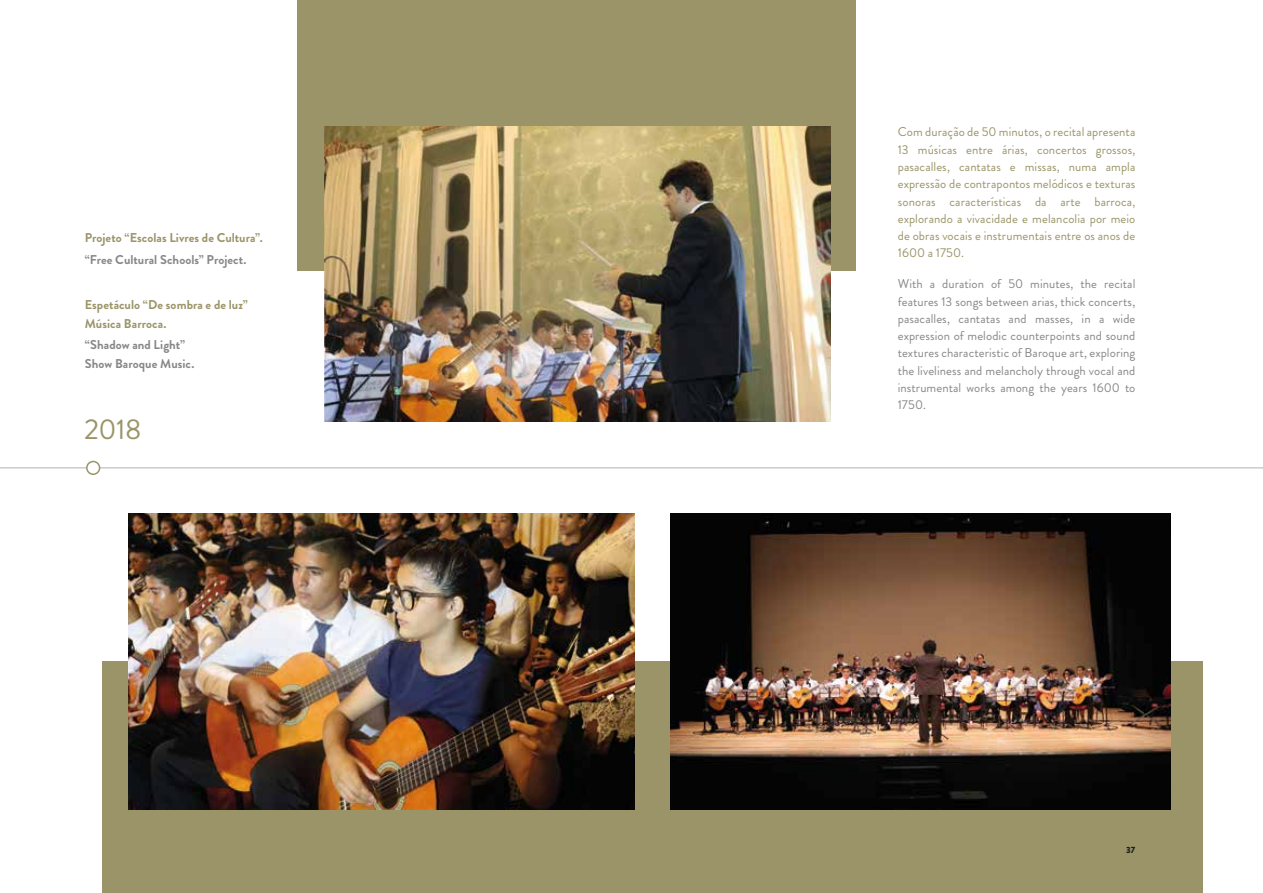
<style>
.page{position:relative;width:1263px;height:893px;background:#fff}
.page>*{position:absolute;margin:0;border:0;box-sizing:border-box;transform-origin:0 0}
.t1{font:28.65px "Brandon Grotesque";color:#9a9468}
.t2{font:12.75px/17.2px "Brandon Grotesque";letter-spacing:.005em;color:#878787;text-align:justify}
.t3{font:12.75px/17.2px "Brandon Grotesque";letter-spacing:.005em;color:#9a9468;text-align:justify}
.t4{font:700 12.75px/19px "Brandon Grotesque";letter-spacing:.005em;color:#9a9468}
.t5{font:700 12.75px/19px "Brandon Grotesque";letter-spacing:.005em;color:#878787}
.t6{font:900 9px "Brandon Grotesque";color:#1d1d1b}
</style>
<div class="page">
<div style="left:298px;top:0;width:558px;height:270px;background:#9a9468"></div>
<hr style="left:0;top:467px;width:1263px;height:1px;background:#b3b2b2">
<div style="left:87px;top:461px;width:13px;height:13px;background:#fff;border-radius:50%"></div>
<div style="left:86px;top:461px;width:14px;height:14px;border:2px solid #9a9468;border-radius:50%"></div>
<div style="left:102px;top:661px;width:1101px;height:232px;background:#9a9468"></div>
<img style="left:324px;top:127px;width:506px;height:295px">
<img style="left:129px;top:514px;width:506px;height:295px">
<img style="left:670px;top:514px;width:500px;height:295px">
<p class="t4" style="left:85px;top:228px;width:179px">Projeto “Escolas Livres de Cultura”.</p>
<p class="t5" style="left:85px;top:250px;width:163px">“Free Cultural Schools” Project.</p>
<p class="t4" style="left:85px;top:295px;width:165px">Espetáculo “De sombra e de luz”<br>Música Barroca.</p>
<p class="t5" style="left:85px;top:336px;width:111px">“Shadow and Light”<br>Show Baroque Music.</p>
<h1 class="t1" style="left:84px;top:409px;width:59px">2018</h1>
<p class="t3" style="left:898px;top:124px;width:239px">Com duração de 50 minutos, o recital apresenta 13 músicas entre árias, concertos grossos, pasacalles, cantatas e missas, numa ampla expressão de contrapontos melódicos e texturas sonoras características da arte barroca, explorando a vivacidade e melancolia por meio de obras vocais e instrumentais entre os anos de 1600 a 1750.</p>
<p class="t2" style="left:898px;top:275px;width:239px">With a duration of 50 minutes, the recital features 13 songs between arias, thick concerts, pasacalles, cantatas and masses, in a wide expression of melodic counterpoints and sound textures characteristic of Baroque art, exploring the liveliness and melancholy through vocal and instrumental works among the years 1600 to 1750.</p>
<p class="t6" style="left:1126px;top:843px;width:11px">37</p>
</div>
